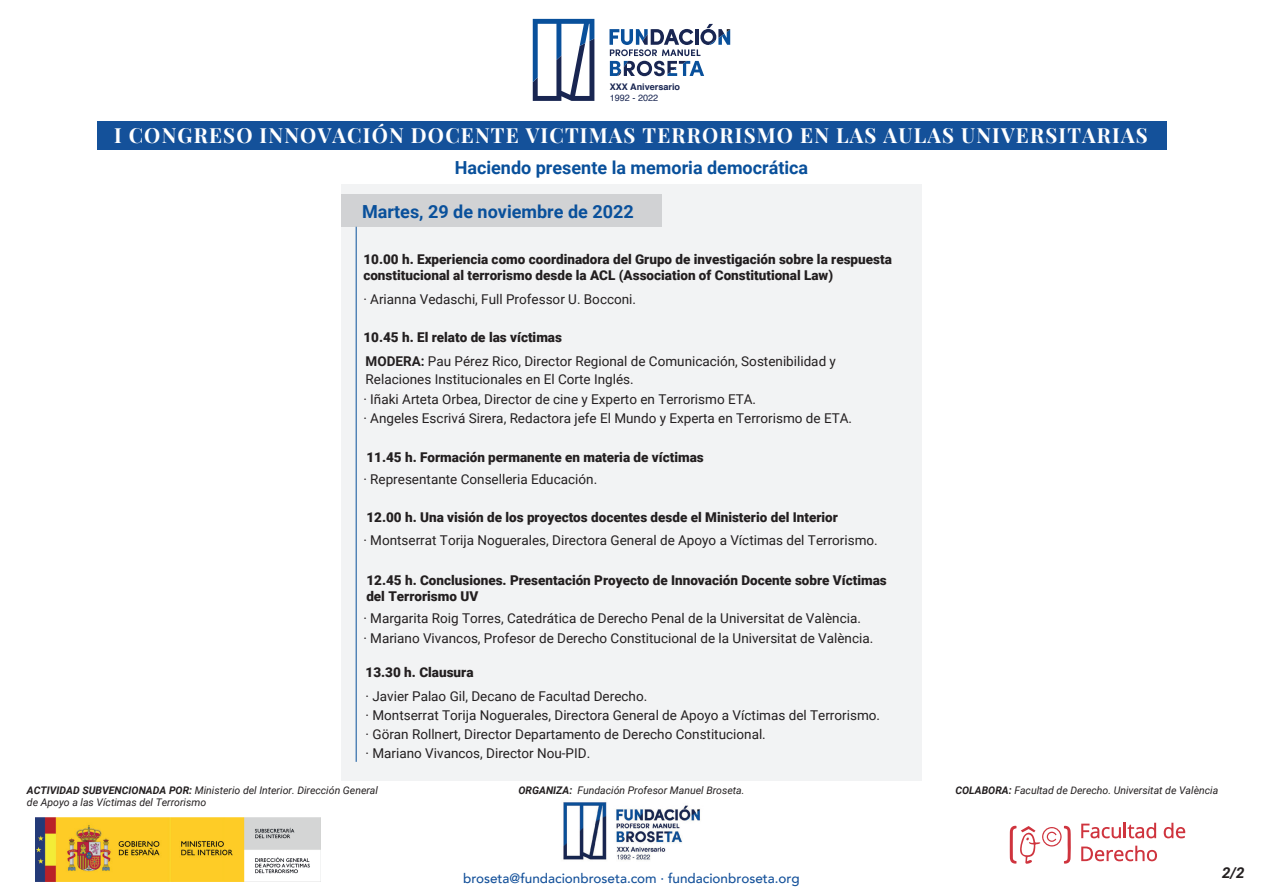
<style>
.page{position:relative;width:1263px;height:893px;background:#fff}
.page>*{position:absolute;margin:0;border:0;box-sizing:border-box;transform-origin:0 0}
.t1{font:700 20.4px "Playfair Display";letter-spacing:.055em;color:#fff}
.t2{font:700 18px "Roboto";color:#09509b}
.t3{font:italic 700 15px "Roboto";color:#231f20}
.t4{font:13.5px/19.2px "Roboto";color:#231f20}
.t5{font:900 13.5px/16.2px "Roboto";color:#231f20}
.t6{font:500 13.5px "Avenir";color:#14519a}
.t7{font:italic 10.5px "Roboto";color:#231f20}
.t8{font:700 9.15px "Helvetica";color:#192652}
.t9{font:9.15px "Helvetica";color:#192652}
.s1{font-weight:700}
</style>
<div class="page">
<div style="left:97px;top:122px;width:1069px;height:28px;background:#14519a"></div>
<div style="left:341px;top:184px;width:581px;height:596px;background:#f2f3f4"></div>
<div style="left:341px;top:195px;width:320px;height:32px;background:#d1d2d4"></div>
<hr style="left:356px;top:227px;width:1px;height:535px;background:#09509b">
<img style="left:563px;top:802px;width:138px;height:58px">
<svg style="left:533px;top:19px;width:61px;height:82px"></svg>
<svg style="left:609px;top:24px;width:121px;height:52px"></svg>
<img style="left:35px;top:818px;width:285px;height:64px">
<svg style="left:1081px;top:823px;width:75px;height:15px"></svg>
<svg style="left:1164px;top:823px;width:21px;height:15px"></svg>
<svg style="left:1081px;top:846px;width:76px;height:15px"></svg>
<svg style="left:1010px;top:825px;width:61px;height:39px"></svg>
<p class="t8" style="left:610px;top:79px;width:72px">XXX Aniversario</p>
<p class="t9" style="left:610px;top:90px;width:50px">1992 - 2022</p>
<h1 class="t1" style="left:114px;top:119px;width:1035px">I CONGRESO INNOVACIÓN DOCENTE VICTIMAS TERRORISMO EN LAS AULAS UNIVERSITARIAS</h1>
<h2 class="t2" style="left:455px;top:155px;width:355px">Haciendo presente la memoria democrática</h2>
<h2 class="t2" style="left:362px;top:199px;width:273px">Martes, 29 de noviembre de 2022</h2>
<p class="t5" style="left:363px;top:250px;width:530px">10.00 h. Experiencia como coordinadora del Grupo de investigación sobre la respuesta constitucional al terrorismo desde la ACL (Association of Constitutional Law)</p>
<p class="t4" style="left:363px;top:289px;width:274px">· Arianna Vedaschi, Full Professor U. Bocconi.</p>
<p class="t5" style="left:363px;top:328px;width:200px">10.45 h. El relato de las víctimas</p>
<p class="t4" style="left:366px;top:351px;width:472px;line-height:18px"><span class="s1">MODERA:</span> Pau Pérez Rico, Director Regional de Comunicación, Sostenibilidad y<br>Relaciones Institucionales en El Corte Inglés.</p>
<p class="t4" style="left:363px;top:389px;width:490px">· Iñaki Arteta Orbea, Director de cine y Experto en Terrorismo ETA.<br>· Angeles Escrivá Sirera, Redactora jefe El Mundo y Experta en Terrorismo de ETA.</p>
<p class="t5" style="left:366px;top:448px;width:339px">11.45 h. Formación permanente en materia de víctimas</p>
<p class="t4" style="left:363px;top:469px;width:235px">· Representante Conselleria Educación.</p>
<p class="t5" style="left:366px;top:509px;width:473px">12.00 h. Una visión de los proyectos docentes desde el Ministerio del Interior</p>
<p class="t4" style="left:363px;top:530px;width:516px">· Montserrat Torija Noguerales, Directora General de Apoyo a Víctimas del Terrorismo.</p>
<p class="t5" style="left:366px;top:571px;width:522px">12.45 h. Conclusiones. Presentación Proyecto de Innovación Docente sobre Víctimas del Terrorismo UV</p>
<p class="t4" style="left:363px;top:609px;width:511px">· Margarita Roig Torres, Catedrática de Derecho Penal de la Universitat de València.<br>· Mariano Vivancos, Profesor de Derecho Constitucional de la Universitat de València.</p>
<p class="t5" style="left:366px;top:663px;width:109px">13.30 h. Clausura</p>
<p class="t4" style="left:366px;top:686px;width:516px">· Javier Palao Gil, Decano de Facultad Derecho.<br>· Montserrat Torija Noguerales, Directora General de Apoyo a Víctimas del Terrorismo. · Göran Rollnert, Director Departamento de Derecho Constitucional.<br>· Mariano Vivancos, Director Nou-PID.</p>
<p class="t7" style="left:518px;top:783px;width:228px"><span class="s1">ORGANIZA:</span> Fundación Profesor Manuel Broseta.</p>
<p class="t7" style="left:27px;top:783px;width:353px"><span class="s1">ACTIVIDAD SUBVENCIONADA POR:</span> Ministerio del Interior. Dirección General</p>
<p class="t7" style="left:955px;top:783px;width:264px"><span class="s1">COLABORA:</span> Facultad de Derecho. Universitat de València</p>
<p class="t7" style="left:27px;top:795px;width:181px">de Apoyo a las Víctimas del Terrorismo</p>
<p class="t6" style="left:463px;top:866px;width:338px">broseta@fundacionbroseta.com · fundacionbroseta.org</p>
<p class="t3" style="left:1222px;top:862px;width:24px">2/2</p>
</div>
